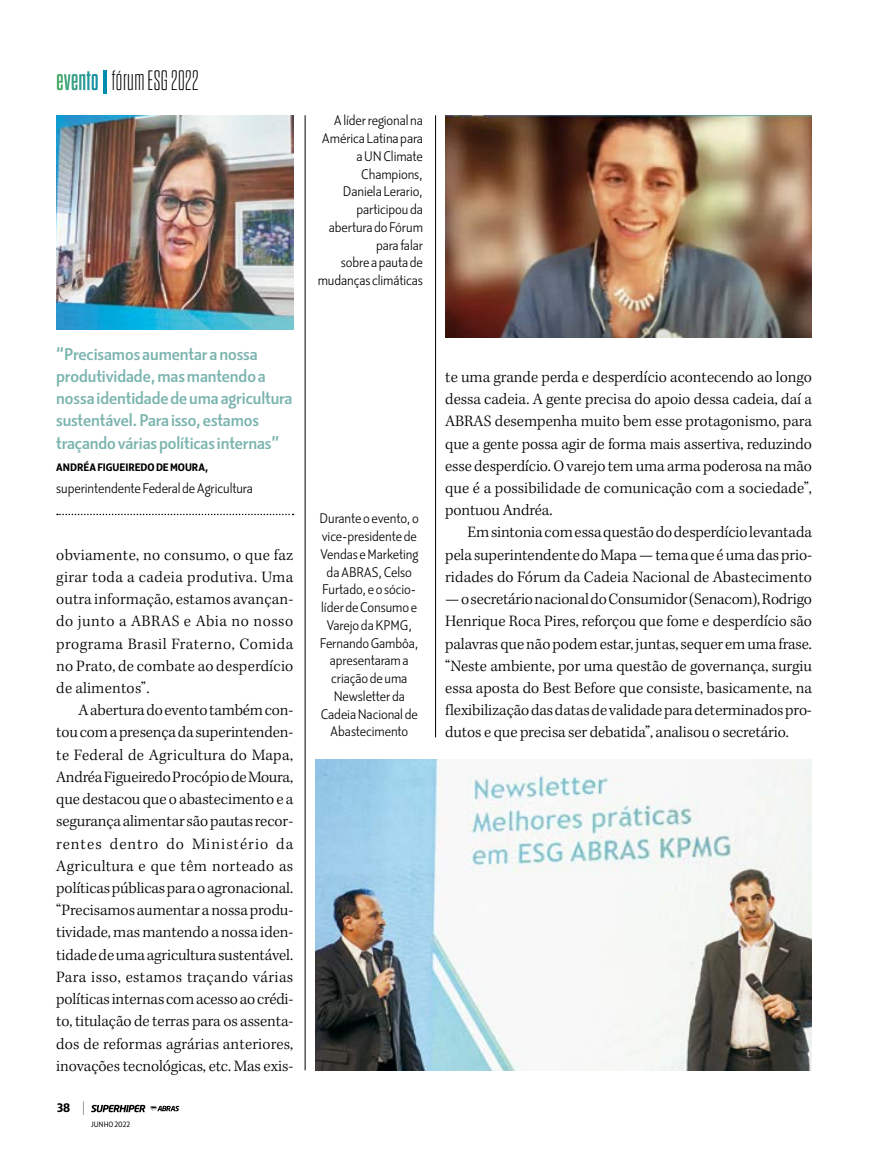
<style>
.page{position:relative;width:885px;height:1166px;background:#fff}
.page>*{position:absolute;margin:0;border:0;box-sizing:border-box;transform-origin:0 0}
.t1{font:300 expanded 27.9px "Dharma Gothic M";letter-spacing:.015em;color:#000}
.t2{font:300 16.35px/22.2px "Kepler Std";letter-spacing:.005em;color:#000;text-align:justify}
.t3{font:16.35px/22.2px "Kranto Medium Display";letter-spacing:-.005em;color:#7bb4af}
.t4{font:13.35px/17.7px "Kranto Light Display";letter-spacing:-.005em;color:#000;text-align:right}
.t5{font:11.85px "Kranto Bold D Isplay";color:#000}
.t6{font:10.35px "Kranto Bold D Isplay";color:#000}
.t7{font:7.35px "Kranto Regular Display";color:#000}
.s1{font-weight:700;font-stretch:normal;color:#fff}
</style>
<div class="page">
<img style="left:445px;top:115px;width:366px;height:222px">
<img style="left:315px;top:759px;width:496px;height:311px">
<hr style="left:305px;top:115px;width:1px;height:954px;background:#000">
<hr style="left:435px;top:115px;width:1px;height:622px;background:#000">
<img style="left:56px;top:115px;width:237px;height:214px">
<svg style="left:57px;top:513px;width:236px;height:2px"></svg>
<svg style="left:91px;top:1104px;width:88px;height:7px"></svg>
<svg style="left:83px;top:1101px;width:1px;height:13px"></svg>
<h1 class="t1" style="left:56px;top:67px;width:144px"><span class="s1">evento |</span>fórum ESG 2022</h1>
<p class="t3" style="left:56px;top:343px;width:237px">“Precisamos aumentar a nossa produtividade, mas mantendo a nossa identidade de uma agricultura sustentável. Para isso, estamos traçando várias políticas internas”</p>
<p class="t6" style="left:56px;top:460px;width:153px">ANDRÉA FIGUEIREDO DE MOURA,</p>
<p class="t4" style="left:56px;top:479px;width:198px">superintendente Federal de Agricultura</p>
<p class="t2" style="left:56px;top:544px;width:238px">obviamente, no consumo, o que faz girar toda a cadeia produtiva. Uma outra informação, estamos avançan&shy;do junto a ABRAS e Abia no nosso programa Brasil Fraterno, Comida no Prato, de combate ao desperdício de alimentos”.</p>
<p class="t2" style="left:56px;top:699px;width:238px;text-indent:22px">A abertura do evento também con&shy;tou com a presença da superintenden&shy;te Federal de Agricultura do Mapa, Andréa Figueiredo Procópio de Moura, que destacou que o abastecimento e a segurança alimentar são pautas recor&shy;rentes dentro do Ministério da Agricultura e que têm norteado as políticas públicas para o agronacional. “Precisamos aumentar a nossa produ&shy;tividade, mas mantendo a nossa iden&shy;tidade de uma agricultura sustentável.<br>Para isso, estamos traçando várias políticas internas com acesso ao crédi&shy;to, titulação de terras para os assenta&shy;dos de reformas agrárias anteriores, inovações tecnológicas, etc. Mas exis-</p>
<p class="t5" style="left:57px;top:1100px;width:15px">38</p>
<p class="t7" style="left:91px;top:1119px;width:40px">JUNHO 2022</p>
<p class="t4" style="left:317px;top:112px;width:107px">A líder regional na<br>América Latina para a UN Climate<br>Champions,<br>Daniela Lerario, participou da abertura do Fórum para falar<br>sobre a pauta de mudanças climáticas</p>
<p class="t4" style="left:319px;top:510px;width:101px;text-align:center">Durante o evento, o vice-presidente de<br>Vendas e Marketing da ABRAS, Celso<br>Furtado, e o sócio&shy;líder de Consumo e<br>Varejo da KPMG,<br>Fernando Gambôa, apresentaram a criação de uma<br>Newsletter da<br>Cadeia Nacional de<br>Abastecimento</p>
<p class="t2" style="left:445px;top:366px;width:368px">te uma grande perda e desperdício acontecendo ao longo dessa cadeia. A gente precisa do apoio dessa cadeia, daí a ABRAS desempenha muito bem esse protagonismo, para que a gente possa agir de forma mais assertiva, reduzindo esse desperdício. O varejo tem uma arma poderosa na mão que é a possibilidade de comunicação com a sociedade”, pontuou Andréa.</p>
<p class="t2" style="left:445px;top:522px;width:368px;text-indent:22px">Em sintonia com essa questão do desperdício levantada pela superintendente do Mapa — tema que é uma das prio&shy;ridades do Fórum da Cadeia Nacional de Abastecimento</p>
<p class="t2" style="left:445px;top:588px;width:368px">— o secretário nacional do Consumidor (Senacom), Rodrigo Henrique Roca Pires, reforçou que fome e desperdício são palavras que não podem estar, juntas, sequer em uma frase. “Neste ambiente, por uma questão de governança, surgiu essa aposta do Best Before que consiste, basicamente, na flexibilização das datas de validade para determinados pro&shy;dutos e que precisa ser debatida”, analisou o secretário.</p>
</div>
